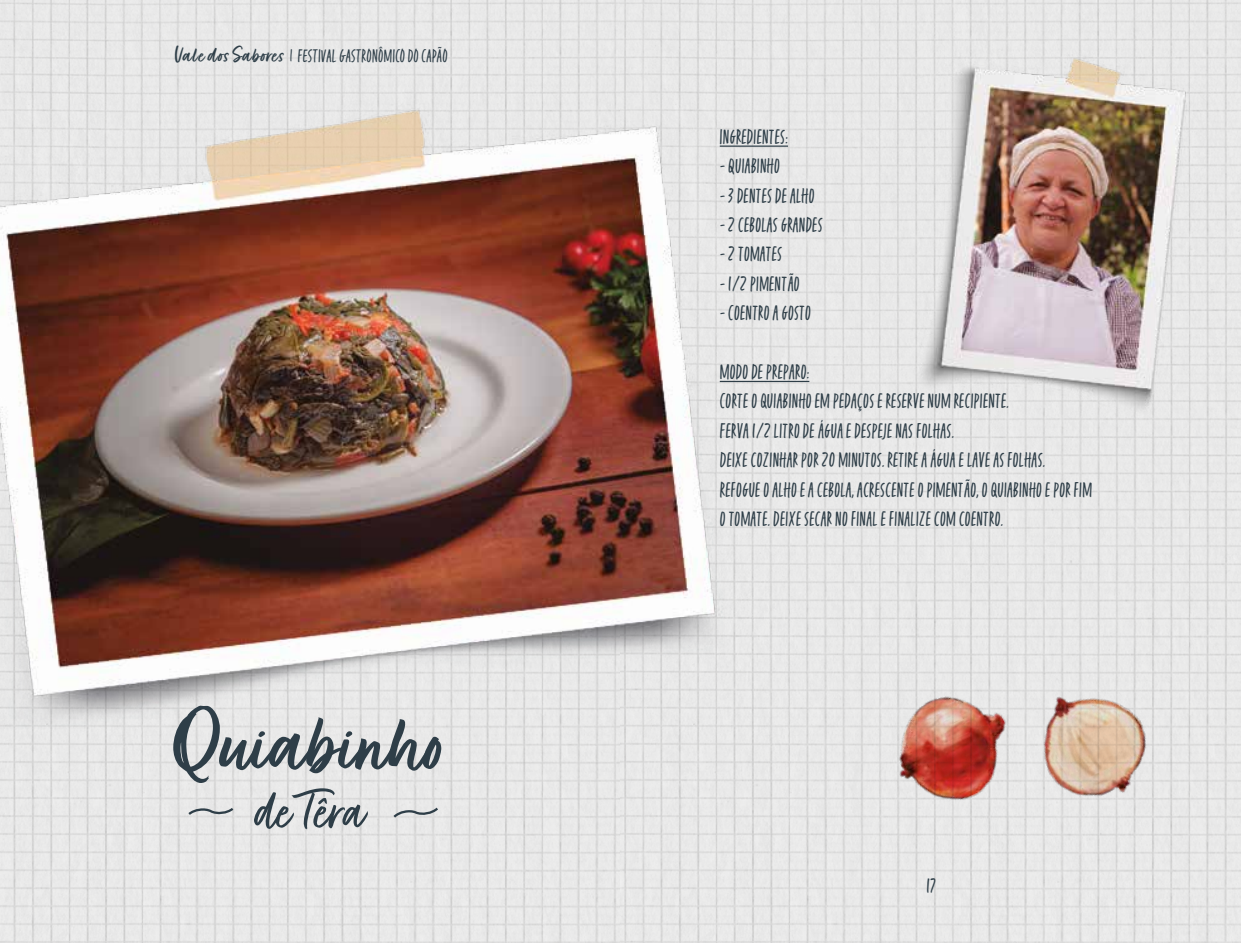
<style>
.page{position:relative;width:1241px;height:943px;background:#fff}
.page>*{position:absolute;margin:0;border:0;box-sizing:border-box;transform-origin:0 0}
.t1{font:101.5px "Fave Script Bold Pro";letter-spacing:.005em;color:#2e3e48}
.t2{font:63px "Fave Script Pro";color:#2e3e48}
.t3{font:24.5px/29.4px "Fave Condensed One Pro";letter-spacing:.01em;color:#2e3e48}
.t4{font:21px "Fave Condensed One Pro";letter-spacing:.01em;color:#2e3e48}
.s1{font-family:"Fave Script Bold Pro";font-size:24.5px}
</style>
<div class="page">
<img style="left:0;top:0;width:1240px;height:943px">
<img style="left:0;top:94px;width:724px;height:655px">
<hr style="left:719px;top:145px;width:68px;height:2px;background:#2e3e48">
<hr style="left:719px;top:381px;width:90px;height:1px;background:#2e3e48">
<img style="left:893px;top:25px;width:319px;height:414px">
<svg style="left:391px;top:805px;width:49px;height:15px"></svg>
<svg style="left:186px;top:805px;width:50px;height:12px"></svg>
<img style="left:826px;top:591px;width:396px;height:352px">
<p class="t4" style="left:175px;top:46px;width:274px"><span class="s1">Vale dos Sabores</span> | FESTIVAL GASTRONÔMICO DO CAPÃO</p>
<h1 class="t1" style="left:174px;top:687px;width:273px">Quiabinho</h1>
<h2 class="t2" style="left:255px;top:775px;width:111px">de Têra</h2>
<p class="t3" style="left:719px;top:122px;width:70px">INGREDIENTES:</p>
<p class="t3" style="left:719px;top:151px;width:62px">- QUIABINHO</p>
<p class="t3" style="left:719px;top:180px;width:96px">- 3 DENTES DE ALHO</p>
<p class="t3" style="left:719px;top:210px;width:104px">- 2 CEBOLAS GRANDES</p>
<p class="t3" style="left:719px;top:239px;width:64px">- 2 TOMATES</p>
<p class="t3" style="left:719px;top:269px;width:81px">- 1/2 PIMENTÃO</p>
<p class="t3" style="left:719px;top:298px;width:93px">- COENTRO A GOSTO</p>
<p class="t3" style="left:719px;top:357px;width:374px">MODO DE PREPARO:<br>CORTE O QUIABINHO EM PEDAÇOS E RESERVE NUM RECIPIENTE.<br>FERVA 1/2 LITRO DE ÁGUA E DESPEJE NAS FOLHAS.<br>DEIXE COZINHAR POR 20 MINUTOS. RETIRE A ÁGUA E LAVE AS FOLHAS.<br>REFOGUE O ALHO E A CEBOLA, ACRESCENTE O PIMENTÃO, O QUIABINHO E POR FIM O TOMATE. DEIXE SECAR NO FINAL E FINALIZE COM COENTRO.</p>
<p class="t3" style="left:926px;top:871px;width:11px">17</p>
</div>
